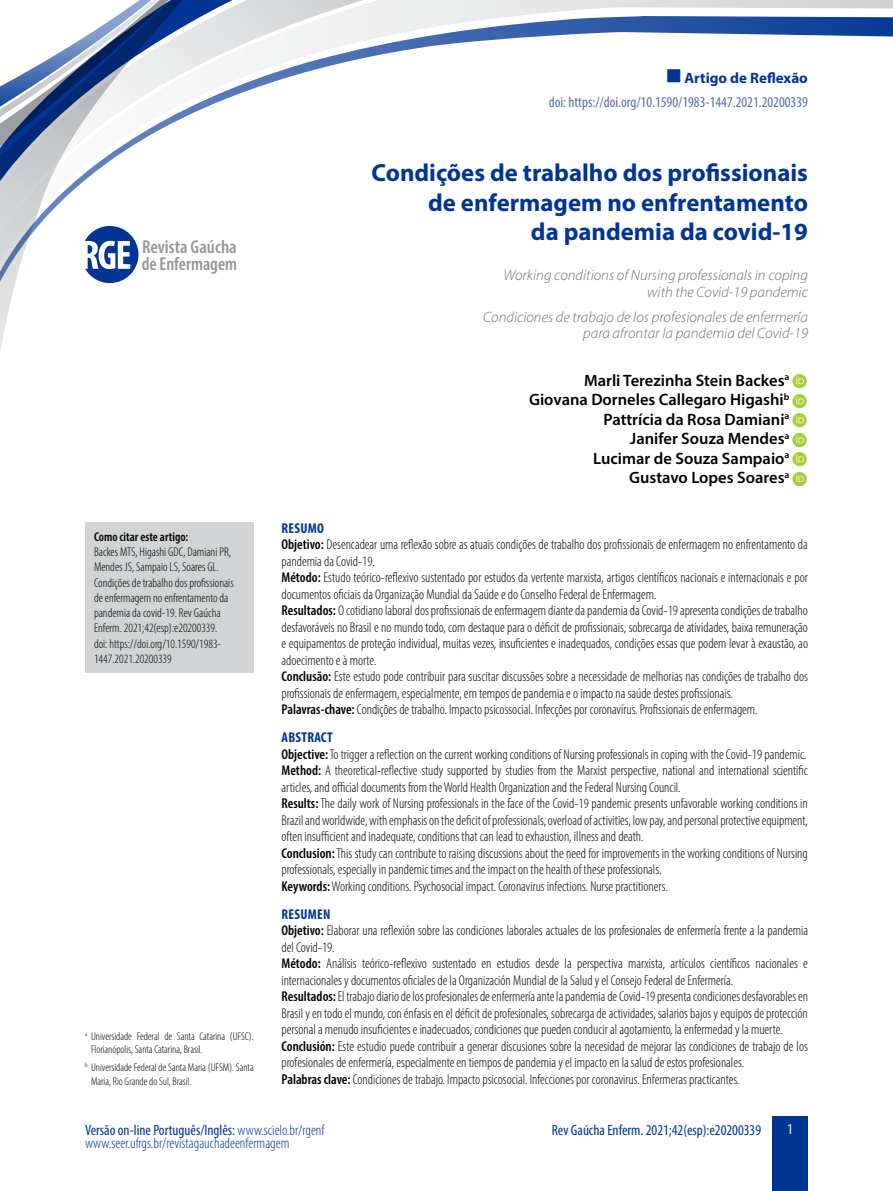
<style>
.page{position:relative;width:893px;height:1191px;background:#fff}
.page>*{position:absolute;margin:0;border:0;box-sizing:border-box;transform-origin:0 0}
.t1{font:700 24.75px/29.7px "Myriad Pro";color:#003595;text-align:right}
.t2{font:600 condensed 18.75px/16.6px "Myriad Pro";color:#939598}
.t3{font:600 16.5px/19.5px "Myriad Pro";color:#000;text-align:right}
.t4{font:italic 300 15px/16.5px "Myriad Pro";color:#6d6e71;text-align:right}
.t5{font:condensed 15px "Myriad Pro";color:#003595}
.t6{font:condensed 15px "Myriad Pro";color:#5a6da7}
.t7{font:300 condensed 15px "Myriad Pro";color:#003595}
.t8{font:700 15px "Myriad Pro";color:#003595}
.t9{font:condensed 15px "Myriad Pro";color:#fff}
.t10{font:300 condensed 14.25px/16.5px "Myriad Pro";color:#000}
.t11{font:300 condensed 12.75px/15.3px "Myriad Pro";color:#000}
.t12{font:600 condensed 12.75px "Myriad Pro";color:#000}
.t13{font:300 condensed 11.25px/13.5px "Myriad Pro";color:#000}
.s1{font-weight:700;color:#003595}
.s2{font-weight:600}
.s3{font-weight:300}
</style>
<div class="page">
<svg style="left:202px;top:0;width:691px;height:109px"></svg>
<svg style="left:0;top:0;width:202px;height:352px"></svg>
<div style="left:772px;top:1116px;width:36px;height:75px;background:#003595"></div>
<svg style="left:85px;top:226px;width:53px;height:57px"></svg>
<div style="left:85px;top:522px;width:169px;height:151px;background:#d1d3d4"></div>
<svg style="left:667px;top:69px;width:13px;height:14px"></svg>
<p class="t8" style="left:684px;top:68px;width:125px">Artigo de Reflexão</p>
<h2 class="t2" style="left:142px;top:238px;width:97px">Revista Gaúcha de Enfermagem</h2>
<p class="t12" style="left:94px;top:528px;width:96px">Como citar este artigo:</p>
<p class="t11" style="left:94px;top:544px;width:141px">Backes MTS, Higashi GDC, Damiani PR, Mendes JS, Sampaio LS, Soares GL.<br>Condições de trabalho dos profissionais de enfermagem no enfrentamento da pandemia da covid-19. Rev Gaúcha Enferm. 2021;42(esp):e20200339. doi: https://doi.org/10.1590/1983- 1447.2021.20200339</p>
<p class="t13" style="left:91px;top:1029px;width:164px;text-indent:-6px"><sup>a</sup> Universidade Federal de Santa Catarina (UFSC).<br>Florianópolis, Santa Catarina, Brasil.</p>
<p class="t13" style="left:91px;top:1060px;width:164px;text-indent:-6px"><sup>b</sup> Universidade Federal de Santa Maria (UFSM). Santa<br>Maria, Rio Grande do Sul, Brasil.</p>
<p class="t6" style="left:549px;top:93px;width:261px">doi: https://doi.org/10.1590/1983-1447.2021.20200339</p>
<h1 class="t1" style="left:371px;top:157px;width:438px">Condições de trabalho dos profissionais de enfermagem no enfrentamento<br>da pandemia da covid-19</h1>
<p class="t4" style="left:503px;top:267px;width:306px">Working conditions of Nursing professionals in coping with the Covid-19 pandemic</p>
<p class="t4" style="left:483px;top:308px;width:326px">Condiciones de trabajo de los profesionales de enfermería para afrontar la pandemia del Covid-19</p>
<p class="t3" style="left:529px;top:370px;width:262px">Marli Terezinha Stein Backes<sup>a<br></sup>Giovana Dorneles Callegaro Higashi<sup>b<br></sup>Pattrícia da Rosa Damiani<sup>a<br></sup>Janifer Souza Mendes<sup>a<br></sup>Lucimar de Souza Sampaio<sup>a<br></sup>Gustavo Lopes Soares<sup>a</sup></p>
<p class="t10" style="left:281px;top:520px;width:528px"><span class="s1">RESUMO<br></span><span class="s2">Objetivo:</span> Desencadear uma reflexão sobre as atuais condições de trabalho dos profissionais de enfermagem no enfrentamento da pandemia da Covid-19.<br><span class="s2">Método:</span> Estudo teórico-reflexivo sustentado por estudos da vertente marxista, artigos científicos nacionais e internacionais e por documentos oficiais da Organização Mundial da Saúde e do Conselho Federal de Enfermagem.<br><span class="s2">Resultados:</span> O cotidiano laboral dos profissionais de enfermagem diante da pandemia da Covid-19 apresenta condições de trabalho desfavoráveis no Brasil e no mundo todo, com destaque para o déficit de profissionais, sobrecarga de atividades, baixa remuneração e equipamentos de proteção individual, muitas vezes, insuficientes e inadequados, condições essas que podem levar à exaustão, ao adoecimento e à morte.<br><span class="s2">Conclusão:</span> Este estudo pode contribuir para suscitar discussões sobre a necessidade de melhorias nas condições de trabalho dos profissionais de enfermagem, especialmente, em tempos de pandemia e o impacto na saúde destes profissionais.<br><span class="s2">Palavras-chave:</span> Condições de trabalho. Impacto psicossocial. Infecções por coronavírus. Profissionais de enfermagem.</p>
<p class="t10" style="left:281px;top:729px;width:528px"><span class="s1">ABSTRACT<br></span><span class="s2">Objective:</span> To trigger a reflection on the current working conditions of Nursing professionals in coping with the Covid-19 pandemic.<br><span class="s2">Method:</span> A theoretical-reflective study supported by studies from the Marxist perspective, national and international scientific articles, and official documents from the World Health Organization and the Federal Nursing Council.<br><span class="s2">Results:</span> The daily work of Nursing professionals in the face of the Covid-19 pandemic presents unfavorable working conditions in Brazil and worldwide, with emphasis on the deficit of professionals, overload of activities, low pay, and personal protective equipment, often insufficient and inadequate, conditions that can lead to exhaustion, illness and death.<br><span class="s2">Conclusion:</span> This study can contribute to raising discussions about the need for improvements in the working conditions of Nursing professionals, especially in pandemic times and the impact on the health of these professionals.<br><span class="s2">Keywords:</span> Working conditions. Psychosocial impact. Coronavirus infections. Nurse practitioners.</p>
<p class="t10" style="left:281px;top:905px;width:528px"><span class="s1">RESUMEN<br></span><span class="s2">Objetivo:</span> Elaborar una reflexión sobre las condiciones laborales actuales de los profesionales de enfermería frente a la pandemia del Covid-19.<br><span class="s2">Método:</span> Análisis teórico-reflexivo sustentado en estudios desde la perspectiva marxista, artículos científicos nacionales e internacionales y documentos oficiales de la Organización Mundial de la Salud y el Consejo Federal de Enfermería.<br><span class="s2">Resultados:</span> El trabajo diario de los profesionales de enfermería ante la pandemia de Covid-19 presenta condiciones desfavorables en Brasil y en todo el mundo, con énfasis en el déficit de profesionales, sobrecarga de actividades, salarios bajos y equipos de protección personal a menudo insuficientes e inadecuados, condiciones que pueden conducir al agotamiento, la enfermedad y la muerte.<br><span class="s2">Conclusión:</span> Este estudio puede contribuir a generar discusiones sobre la necesidad de mejorar las condiciones de trabajo de los profesionales de enfermería, especialmente en tiempos de pandemia y el impacto en la salud de estos profesionales.<br><span class="s2">Palabras clave:</span> Condiciones de trabajo. Impacto psicosocial. Infecciones por coronavirus. Enfermeras practicantes.</p>
<p class="t5" style="left:85px;top:1121px;width:241px">Versão on-line Português/Inglês: <span class="s3">www.scielo.br/rgenf</span></p>
<p class="t7" style="left:85px;top:1134px;width:206px">www.seer.ufrgs.br/revistagauchadeenfermagem</p>
<p class="t5" style="left:552px;top:1121px;width:211px">Rev Gaúcha Enferm. 2021;42(esp):e20200339</p>
<p class="t9" style="left:787px;top:1120px;width:7px">1</p>
</div>
